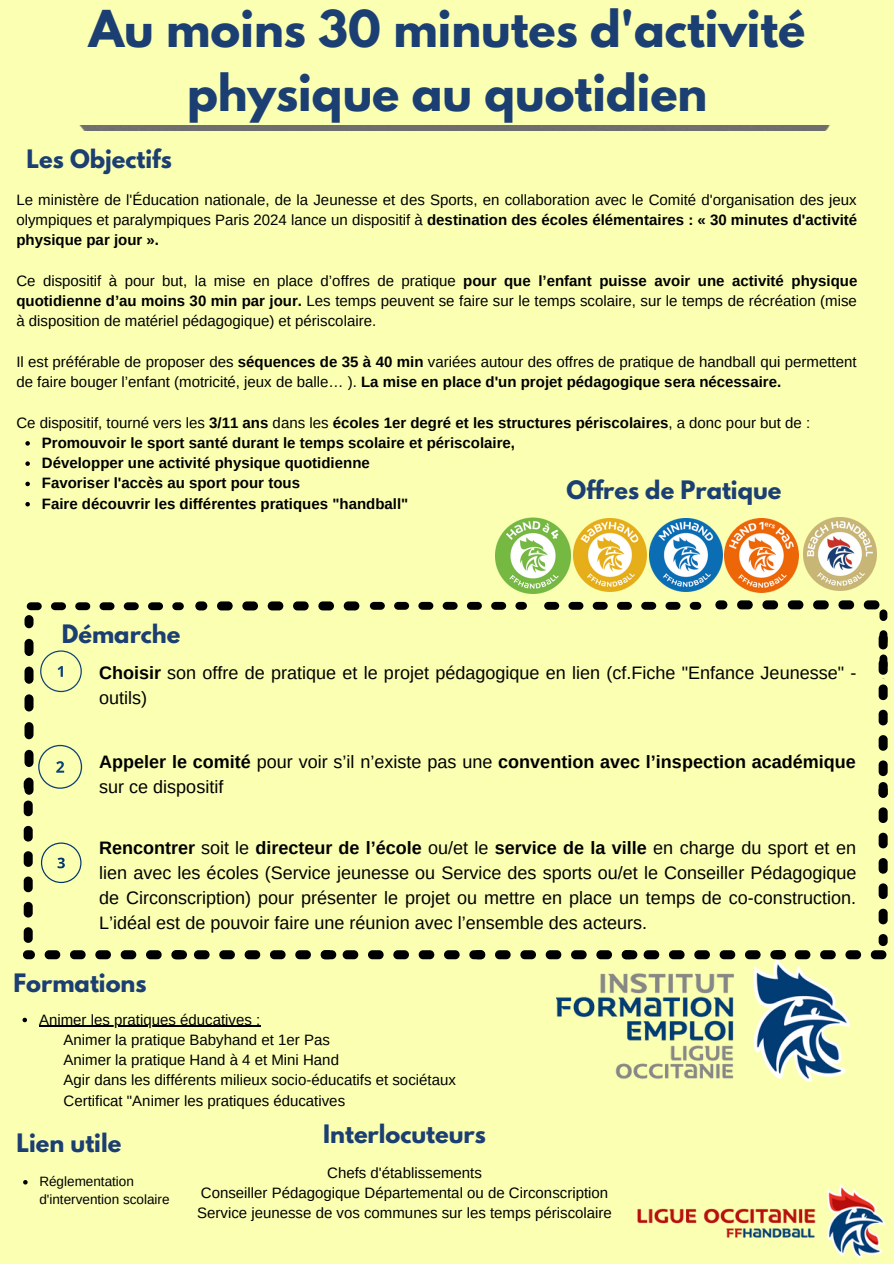
<style>
.page{position:relative;width:894px;height:1264px;background:#fff}
.page>*{position:absolute;margin:0;border:0;box-sizing:border-box;transform-origin:0 0}
.t1{font:700 45px/63px "League Spartan";color:#1c3f73;text-align:center}
.t2{font:700 22.5px "League Spartan";color:#1c3f73}
.t3{font:18px/24.8px "Arimo";color:#000}
.t4{font:700 18px/24.8px "Arimo";color:#000}
.t5{font:15px/20.2px "Arimo";color:#000;text-align:justify}
.t6{font:700 15px "Arimo";color:#000}
.t7{font:13.5px/18px "Arimo";color:#000}
.s1{font-weight:700}
.s2{font-weight:400}
</style>
<div class="page">
<div style="left:0;top:0;width:893px;height:1263px;background:#fbffb2"></div>
<svg style="left:25px;top:441px;width:5px;height:4px"></svg>
<svg style="left:25px;top:461px;width:5px;height:5px"></svg>
<svg style="left:25px;top:481px;width:5px;height:5px"></svg>
<svg style="left:25px;top:502px;width:5px;height:4px"></svg>
<img style="left:495px;top:517px;width:75px;height:76px">
<svg style="left:23px;top:1017px;width:4px;height:5px"></svg>
<hr style="left:39px;top:1025px;width:221px;height:1px;background:#000">
<img style="left:637px;top:1184px;width:249px;height:74px">
<div style="left:79px;top:125px;width:751px;height:6px;background:#6e6e6e"></div>
<img style="left:724px;top:518px;width:74px;height:74px">
<img style="left:573px;top:518px;width:73px;height:73px">
<img style="left:649px;top:518px;width:73px;height:73px">
<img style="left:556px;top:959px;width:293px;height:122px">
<div style="left:24px;top:615px;width:10px;height:13px;background:#000;border-radius:5px"></div>
<svg style="left:24px;top:639px;width:462px;height:320px"></svg>
<div style="left:321px;top:950px;width:12px;height:9px;background:#000;border-radius:4px"></div>
<div style="left:473px;top:950px;width:12px;height:9px;background:#000;border-radius:4px"></div>
<svg style="left:26px;top:602px;width:137px;height:8px"></svg>
<div style="left:172px;top:602px;width:12px;height:8px;background:#000;border-radius:4px"></div>
<svg style="left:495px;top:950px;width:392px;height:9px"></svg>
<div style="left:772px;top:950px;width:12px;height:9px;background:#000;border-radius:4px"></div>
<div style="left:878px;top:934px;width:9px;height:12px;background:#000;border-radius:4px"></div>
<div style="left:195px;top:601px;width:12px;height:9px;background:#000;border-radius:4px"></div>
<svg style="left:878px;top:630px;width:9px;height:294px"></svg>
<div style="left:879px;top:609px;width:8px;height:12px;background:#000;border-radius:4px"></div>
<svg style="left:544px;top:602px;width:136px;height:7px"></svg>
<div style="left:689px;top:602px;width:12px;height:7px;background:#000;border-radius:4px"></div>
<svg style="left:217px;top:601px;width:289px;height:9px"></svg>
<div style="left:515px;top:602px;width:12px;height:7px;background:#000;border-radius:4px"></div>
<svg style="left:737px;top:600px;width:143px;height:9px"></svg>
<div style="left:715px;top:600px;width:12px;height:9px;background:#000;border-radius:4px"></div>
<img style="left:803px;top:517px;width:73px;height:74px">
<svg style="left:23px;top:1180px;width:5px;height:4px"></svg>
<p class="t1" style="left:89px;top:4px;width:717px">Au moins 30 minutes d'activité physique au quotidien</p>
<p class="t2" style="left:27px;top:148px;width:147px">Les Objectifs</p>
<p class="t5" style="left:16px;top:189px;width:842px">Le ministère de l'Éducation nationale, de la Jeunesse et des Sports, en collaboration avec le Comité d'organisation des jeux olympiques et paralympiques Paris 2024 lance un dispositif à <span class="s1">destination des écoles élémentaires : « 30 minutes d'activité physique par jour ».</span></p>
<p class="t5" style="left:16px;top:270px;width:842px">Ce dispositif à pour but, la mise en place d’offres de pratique <span class="s1">pour que l’enfant puisse avoir une activité physique quotidienne d’au moins 30 min par jour.</span> Les temps peuvent se faire sur le temps scolaire, sur le temps de récréation (mise à disposition de matériel pédagogique) et périscolaire.</p>
<p class="t5" style="left:16px;top:351px;width:841px">Il est préférable de proposer des <span class="s1">séquences de 35 à 40 min</span> variées autour des offres de pratique de handball qui permettent de faire bouger l’enfant (motricité, jeux de balle… ). <span class="s1">La mise en place d'un projet pédagogique sera nécessaire.</span></p>
<p class="t5" style="left:16px;top:412px;width:795px">Ce dispositif, tourné vers les <span class="s1">3/11 ans</span> dans les <span class="s1">écoles 1er degré et les structures périscolaires</span>, a donc pour but de :</p>
<p class="t6" style="left:42px;top:434px;width:474px">Promouvoir le sport santé durant le temps scolaire et périscolaire,</p>
<p class="t6" style="left:42px;top:454px;width:329px">Développer une activité physique quotidienne</p>
<p class="t6" style="left:42px;top:475px;width:259px">Favoriser l'accès au sport pour tous</p>
<p class="t6" style="left:42px;top:495px;width:368px">Faire découvrir les différentes pratiques "handball"</p>
<p class="t2" style="left:62px;top:622px;width:120px">Démarche</p>
<p class="t2" style="left:566px;top:478px;width:216px">Offres de Pratique</p>
<p class="t3" style="left:99px;top:660px;width:758px"><span class="s1">Choisir</span> son offre de pratique et le projet pédagogique en lien (cf.Fiche "Enfance Jeunesse" - outils)</p>
<p class="t4" style="left:99px;top:749px;width:758px">Appeler le comité <span class="s2">pour voir s’il n’existe pas une</span> convention avec l’inspection académique <span class="s2">sur ce dispositif</span></p>
<p class="t3" style="left:99px;top:835px;width:758px;text-align:justify"><span class="s1">Rencontrer</span> soit le <span class="s1">directeur de l’école</span> ou/et le <span class="s1">service de la ville</span> en charge du sport et en lien avec les écoles (Service jeunesse ou Service des sports ou/et le Conseiller Pédagogique de Circonscription) pour présenter le projet ou mettre en place un temps de co-construction.<br>L’idéal est de pouvoir faire une réunion avec l’ensemble des acteurs.</p>
<p class="t2" style="left:13px;top:971px;width:134px">Formations</p>
<p class="t5" style="left:39px;top:1009px;width:223px">Animer les pratiques éducatives :</p>
<p class="t5" style="left:63px;top:1029px;width:268px">Animer la pratique Babyhand et 1er Pas</p>
<p class="t5" style="left:63px;top:1049px;width:277px">Animer la pratique Hand à 4 et Mini Hand</p>
<p class="t5" style="left:64px;top:1069px;width:394px">Agir dans les différents milieux socio-éducatifs et sociétaux</p>
<p class="t5" style="left:63px;top:1090px;width:283px">Certificat "Animer les pratiques éducatives</p>
<p class="t2" style="left:16px;top:1131px;width:106px">Lien utile</p>
<p class="t7" style="left:39px;top:1171px;width:132px">Réglementation d'intervention scolaire</p>
<p class="t2" style="left:323px;top:1122px;width:164px">Interlocuteurs</p>
<p class="t5" style="left:327px;top:1162px;width:156px">Chefs d'établissements</p>
<p class="t5" style="left:201px;top:1182px;width:409px">Conseiller Pédagogique Départemental ou de Circonscription</p>
<p class="t5" style="left:197px;top:1202px;width:416px">Service jeunesse de vos communes sur les temps périscolaire</p>
</div>
